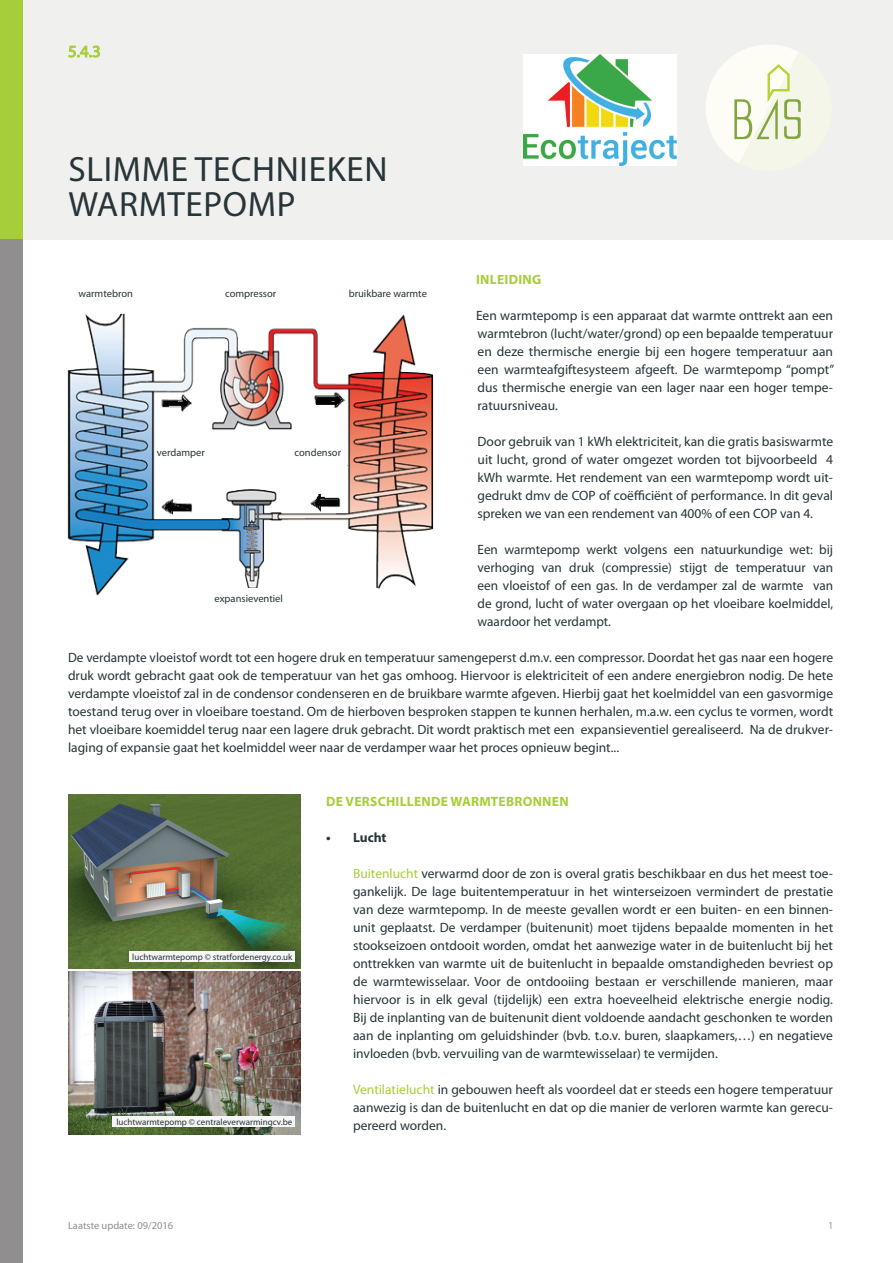
<style>
.page{position:relative;width:893px;height:1263px;background:#fff}
.page>*{position:absolute;margin:0;border:0;box-sizing:border-box;transform-origin:0 0}
.t1{font:35.25px/35.2px "Myriad Pro";letter-spacing:.02em;color:#273438}
.t2{font:16.8px "Myriad Pro";color:#a6ce39}
.t3{font:13.5px/18px "Myriad Pro";color:#273438;text-align:justify}
.t4{font:700 13.5px "Myriad Pro";letter-spacing:.02em;color:#a6ce39}
.t5{font:700 13.5px "Myriad Pro";color:#273438}
.t6{font:10.5px "Myriad Pro";color:#273438}
.t7{font:10.5px "Myriad Pro";color:#908e8e}
.t8{font:10.5px "Myriad Pro";color:#95a3a8}
.t9{font:9px "Myriad Pro";color:#273438}
.s1{color:#a6ce39}
</style>
<div class="page">
<div style="left:0;top:0;width:893px;height:239px;background:#f0f0ef"></div>
<svg style="left:706px;top:45px;width:95px;height:118px"></svg>
<div style="left:0;top:0;width:23px;height:239px;background:#a6ce39"></div>
<div style="left:0;top:239px;width:23px;height:1024px;background:#908e8e"></div>
<img style="left:524px;top:54px;width:153px;height:112px">
<img style="left:67px;top:314px;width:367px;height:282px">
<div style="left:157px;top:441px;width:190px;height:27px;background:#fff;border-radius:4px"></div>
<img style="left:68px;top:795px;width:233px;height:173px">
<div style="left:129px;top:952px;width:166px;height:10px;background:#f6f6f6"></div>
<svg style="left:68px;top:45px;width:32px;height:13px"></svg>
<img style="left:68px;top:972px;width:233px;height:162px">
<div style="left:112px;top:1117px;width:183px;height:10px;background:#f6f6f6"></div>
<p class="t2" style="left:68px;top:41px;width:34px">5.4.3</p>
<h1 class="t1" style="left:68px;top:151px;width:321px">SLIMME TECHNIEKEN<br>WARMTEPOMP</h1>
<p class="t4" style="left:476px;top:271px;width:67px">INLEIDING</p>
<p class="t3" style="left:476px;top:307px;width:360px">Een warmtepomp is een apparaat dat warmte onttrekt aan een warmtebron (lucht/water/grond) op een bepaalde temperatuur en deze thermische energie bij een hogere temperatuur aan een warmteafgiftesysteem afgeeft. De warmtepomp “pompt” dus thermische energie van een lager naar een hoger tempe&shy;ratuursniveau.</p>
<p class="t3" style="left:478px;top:433px;width:357px">Door gebruik van 1 kWh elektriciteit, kan die gratis basiswarmte uit lucht, grond of water omgezet worden tot bijvoorbeeld 4 kWh warmte. Het rendement van een warmtepomp wordt uit&shy;gedrukt dmv de COP of coëfficiënt of performance. In dit geval spreken we van een rendement van 400% of een COP van 4.</p>
<p class="t3" style="left:478px;top:541px;width:357px">Een warmtepomp werkt volgens een natuurkundige wet: bij verhoging van druk (compressie) stijgt de temperatuur van een vloeistof of een gas. In de verdamper zal de warmte van de grond, lucht of water overgaan op het vloeibare koelmiddel, waardoor het verdampt.</p>
<p class="t3" style="left:68px;top:649px;width:767px">De verdampte vloeistof wordt tot een hogere druk en temperatuur samengeperst d.m.v. een compressor. Doordat het gas naar een hogere druk wordt gebracht gaat ook de temperatuur van het gas omhoog. Hiervoor is elektriciteit of een andere energiebron nodig. De hete verdampte vloeistof zal in de condensor condenseren en de bruikbare warmte afgeven. Hierbij gaat het koelmiddel van een gasvormige toestand terug over in vloeibare toestand. Om de hierboven besproken stappen te kunnen herhalen, m.a.w. een cyclus te vormen, wordt het vloeibare koemiddel terug naar een lagere druk gebracht. Dit wordt praktisch met een expansieventiel gerealiseerd. Na de drukver&shy;laging of expansie gaat het koelmiddel weer naar de verdamper waar het proces opnieuw begint...</p>
<p class="t6" style="left:78px;top:287px;width:56px">warmtebron</p>
<p class="t6" style="left:225px;top:287px;width:53px">compressor</p>
<p class="t6" style="left:349px;top:287px;width:80px">bruikbare warmte</p>
<p class="t6" style="left:157px;top:446px;width:49px">verdamper</p>
<p class="t6" style="left:295px;top:446px;width:48px">condensor</p>
<p class="t6" style="left:215px;top:592px;width:70px">expansieventiel</p>
<p class="t9" style="left:132px;top:951px;width:162px">luchtwarmtepomp © stratfordenergy.co.uk</p>
<p class="t9" style="left:116px;top:1116px;width:177px">luchtwarmtepomp © centraleverwarmingcv.be</p>
<p class="t4" style="left:326px;top:793px;width:83px">DE VERSCHILLENDE</p>
<p class="t4" style="left:450px;top:793px;width:92px">WARMTEBRONNEN</p>
<p class="t5" style="left:326px;top:829px;width:62px">• LUCHT</p>
<p class="t3" style="left:353px;top:865px;width:482px"><span class="s1">Buitenlucht</span> verwarmd door de zon is overal gratis beschikbaar en dus het meest toe&shy;gankelijk. De lage buitentemperatuur in het winterseizoen vermindert de prestatie van deze warmtepomp. In de meeste gevallen wordt er een buiten- en een binnen&shy;unit geplaatst. De verdamper (buitenunit) moet tijdens bepaalde momenten in het stookseizoen ontdooit worden, omdat het aanwezige water in de buitenlucht bij het onttrekken van warmte uit de buitenlucht in bepaalde omstandigheden bevriest op de warmtewisselaar. Voor de ontdooiing bestaan er verschillende manieren, maar hiervoor is in elk geval (tijdelijk) een extra hoeveelheid elektrische energie nodig.<br>Bij de inplanting van de buitenunit dient voldoende aandacht geschonken te worden aan de inplanting om geluidshinder (bvb. t.o.v. buren, slaapkamers,…) en negatieve invloeden (bvb. vervuiling van de warmtewisselaar) te vermijden.</p>
<p class="t3" style="left:353px;top:1081px;width:481px"><span class="s1">Ventilatielucht</span> in gebouwen heeft als voordeel dat er steeds een hogere temperatuur aanwezig is dan de buitenlucht en dat op die manier de verloren warmte kan gerecu&shy;pereerd worden.</p>
<p class="t7" style="left:68px;top:1219px;width:107px">Laatste update: 09/2016</p>
<p class="t8" style="left:828px;top:1219px;width:7px">1</p>
</div>
